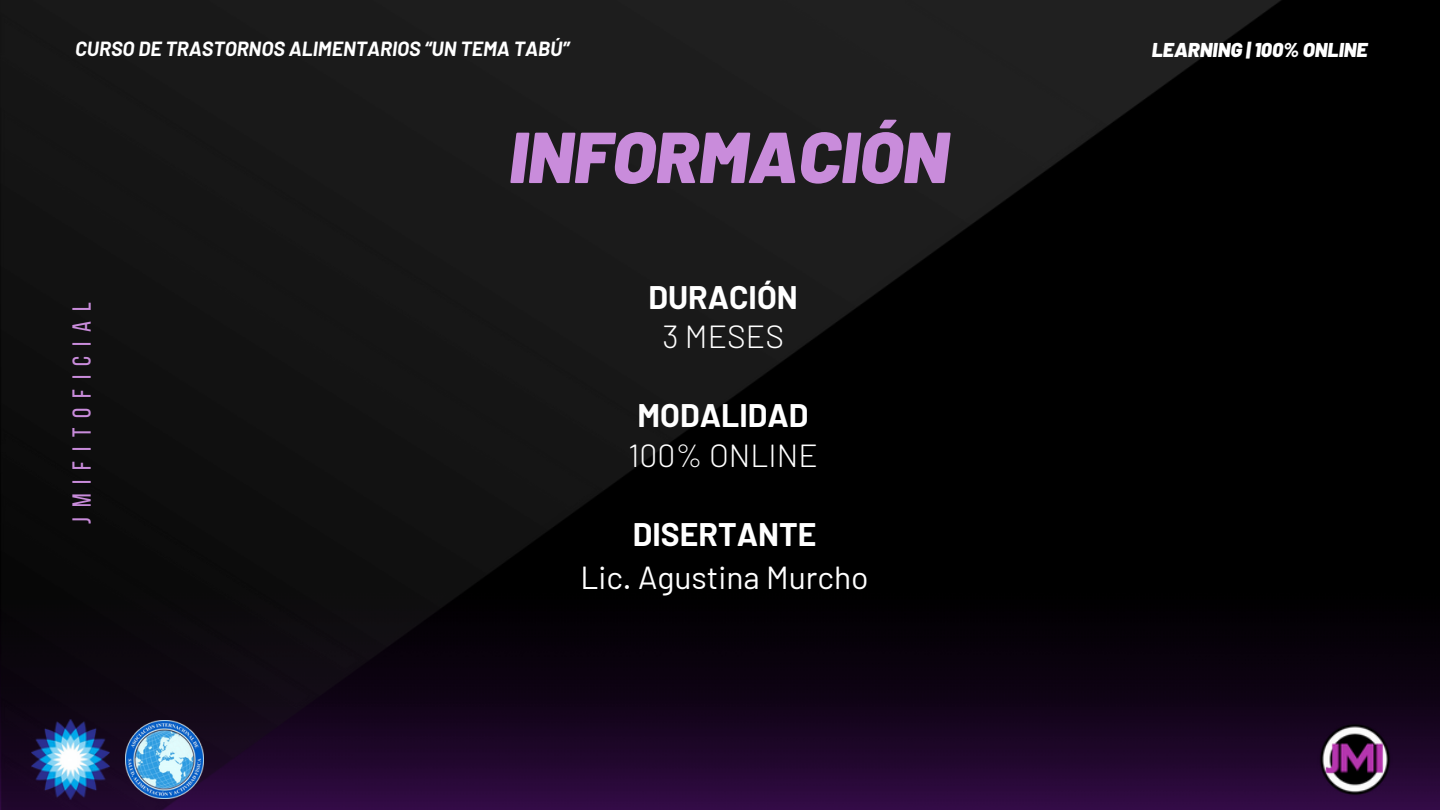
<style>
.page{position:relative;width:1440px;height:810px;background:#000}
.page>*{position:absolute;margin:0;border:0;box-sizing:border-box;transform-origin:0 0}
.t1{font:italic 900 72px "Barlow";color:#c98cdb}
.t2{font:300 32px/39.4px "Barlow";color:#fff}
.t3{font:700 32px/39.4px "Barlow";color:#fff;text-align:center}
.t4{font:31.8px/43.6px "Barlow";color:#fff;text-align:center}
.t5{font:26px "Bebas Neue";letter-spacing:.38em;color:#c98cdb}
.t6{font:italic 700 20px "Barlow";color:#fff}
.t7{font:italic 900 20px "Barlow";color:#fff}
.s1{font-weight:300}
.s2{font-weight:700}
</style>
<div class="page">
<img style="left:1282px;top:645px;width:158px;height:165px">
<img style="left:1315px;top:720px;width:80px;height:79px">
<img style="left:0;top:0;width:1282px;height:810px">
<img style="left:126px;top:720px;width:78px;height:78px">
<img style="left:32px;top:720px;width:78px;height:79px">
<p class="t6" style="left:75px;top:36px;width:496px">CURSO DE TRASTORNOS ALIMENTARIOS “UN TEMA TABÚ”</p>
<p class="t7" style="left:1152px;top:37px;width:217px">LEARNING | 100% ONLINE</p>
<h2 class="t5" style="left:71px;top:524px;width:223px;rotate:-90deg">jmifitoficial</h2>
<h3 class="t1" style="left:509px;top:111px;width:441px">INFORMACIÓN</h3>
<p class="t3" style="left:648px;top:276px;width:151px">DURACIÓN<br><span class="s1">3 MESES</span></p>
<p class="t2" style="left:628px;top:395px;width:191px"><span class="s2">MODALIDAD<br></span>100% ONLINE</p>
<p class="t4" style="left:580px;top:511px;width:290px"><span class="s2">DISERTANTE<br></span>Lic. Agustina Murcho</p>
</div>
